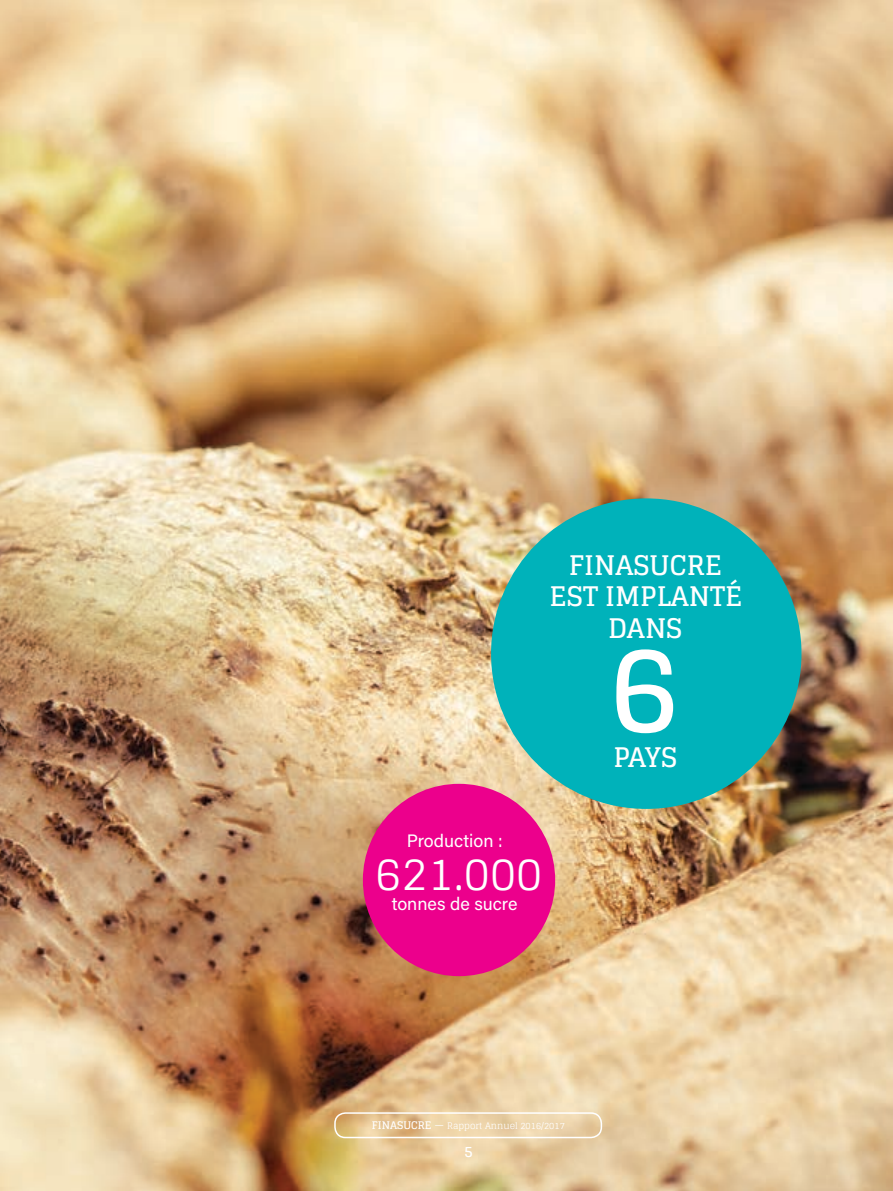
<style>
.page{position:relative;width:893px;height:1191px;background:#fff}
.page>*{position:absolute;margin:0;border:0;box-sizing:border-box;transform-origin:0 0}
.t1{font:700 120px "Glegoo";color:#fff}
.t2{font:45px "Glegoo";color:#fff}
.t3{font:700 27px/31.5px "Glegoo";color:#fff;text-align:center}
.t4{font:18px "Acumin Pro";color:#fff}
.t5{font:700 15px "Glegoo";color:#fff}
.t6{font:9px "Glegoo";color:#fff}
.s1{font-weight:700;font-size:10.5px}
.s2{font-size:10.5px}
</style>
<div class="page">
<img style="left:0;top:0;width:893px;height:1191px">
<div style="left:363px;top:784px;width:192px;height:192px;background:#ec008c;border-radius:50%"></div>
<div style="left:334px;top:1112px;width:268px;height:26px;border:2px solid #fff;border-radius:10px"></div>
<div style="left:491px;top:498px;width:310px;height:311px;background:#00b2ba;border-radius:50%"></div>
<h3 class="t3" style="left:550px;top:549px;width:194px">FINASUCRE<br>EST IMPLANTÉ<br>DANS</h3>
<h1 class="t1" style="left:610px;top:620px;width:72px">6</h1>
<h3 class="t3" style="left:613px;top:742px;width:65px">PAYS</h3>
<h3 class="t4" style="left:407px;top:828px;width:97px">Production :</h3>
<h2 class="t2" style="left:375px;top:847px;width:168px">621.000</h2>
<h3 class="t4" style="left:392px;top:891px;width:127px">tonnes de sucre</h3>
<p class="t6" style="left:372px;top:1121px;width:194px"><span class="s1">FINASUCRE</span> <span class="s2">—</span> Rapport Annuel 2016/2017</p>
<h3 class="t5" style="left:464px;top:1142px;width:10px">5</h3>
</div>
